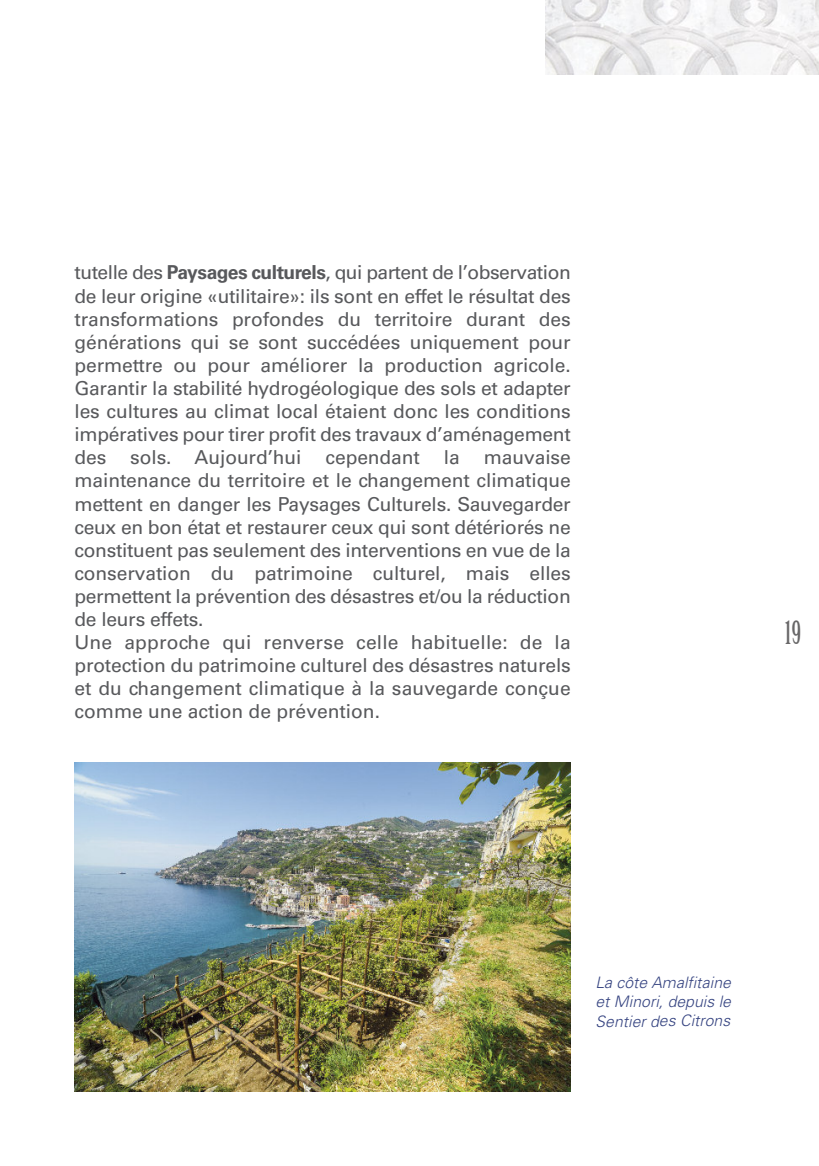
<style>
.page{position:relative;width:819px;height:1166px;background:#fff}
.page>*{position:absolute;margin:0;border:0;box-sizing:border-box;transform-origin:0 0}
.t1{font:31.5px "Birch Std";color:#686768}
.t2{font:19.25px/23.1px "Univers";letter-spacing:-.01em;color:#58595c}
.t3{font:italic 300 15.75px/19.2px "Univers";letter-spacing:.005em;color:#364481;text-align:justify}
.s1{font-weight:700}
</style>
<div class="page">
<img style="left:546px;top:0;width:273px;height:74px">
<img style="left:74px;top:763px;width:496px;height:328px">
<p class="t2" style="left:74px;top:263px;width:498px">tutelle des <span class="s1">Paysages culturels</span>, qui partent de l’observation de leur origine «utilitaire»: ils sont en effet le résultat des transformations profondes du territoire durant des générations qui se sont succédées uniquement pour permettre ou pour améliorer la production agricole.<br>Garantir la stabilité hydrogéologique des sols et adapter les cultures au climat local étaient donc les conditions impératives pour tirer profit des travaux d’aménagement des sols. Aujourd’hui cependant la mauvaise maintenance du territoire et le changement climatique mettent en danger les Paysages Culturels. Sauvegarder ceux en bon état et restaurer ceux qui sont détériorés ne constituent pas seulement des interventions en vue de la conservation du patrimoine culturel, mais elles permettent la prévention des désastres et/ou la réduction de leurs effets.<br>Une approche qui renverse celle habituelle: de la protection du patrimoine culturel des désastres naturels et du changement climatique à la sauvegarde conçue comme une action de prévention.</p>
<h1 class="t1" style="left:785px;top:620px;width:17px">19</h1>
<p class="t3" style="left:595px;top:974px;width:137px">La côte Amalfitaine et Minori, depuis le Sentier des Citrons</p>
</div>
